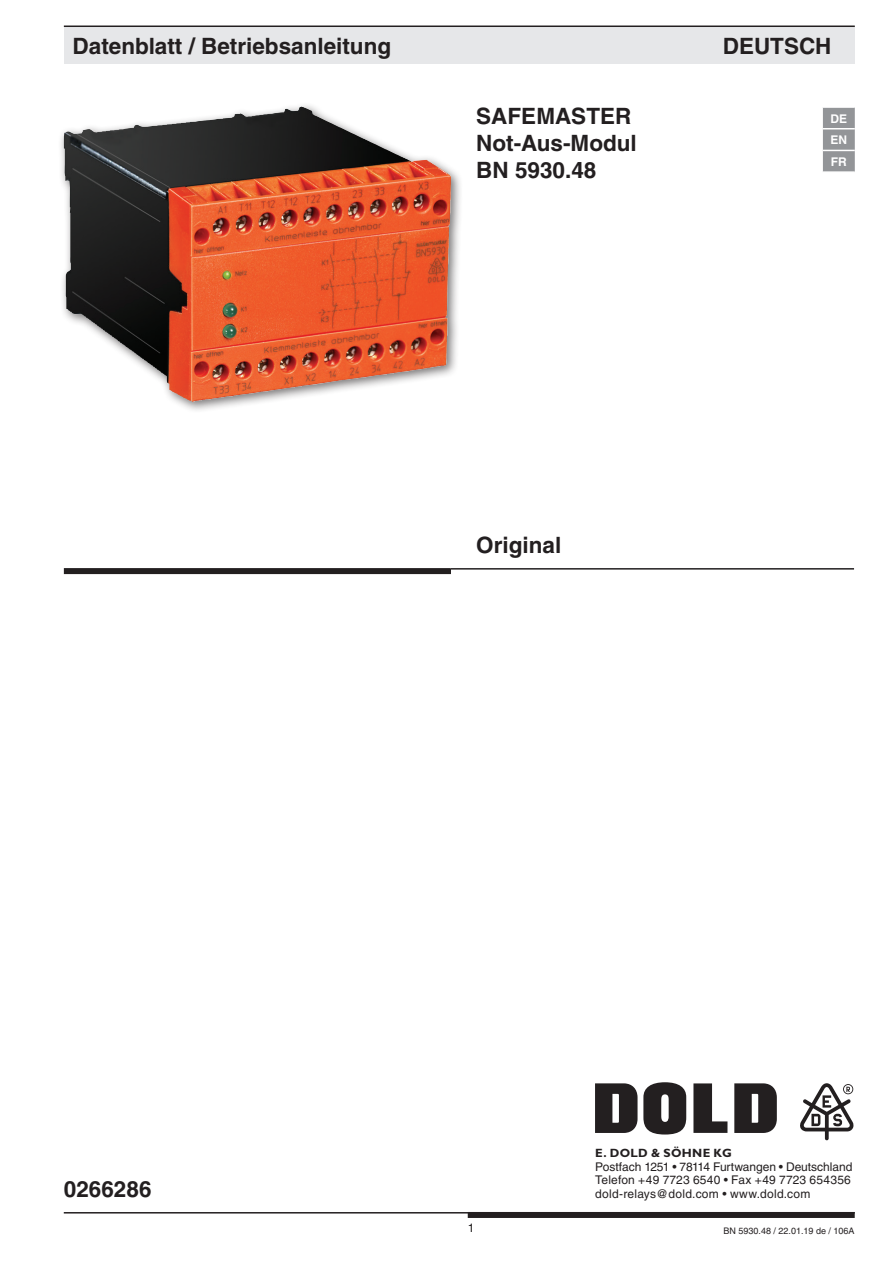
<style>
.page{position:relative;width:893px;height:1263px;background:#fff}
.page>*{position:absolute;margin:0;border:0;box-sizing:border-box;transform-origin:0 0}
.t1{font:700 22.5px/27.2px "Helvetica";color:#231f20}
.t2{font:12px/13.5px "Helvetica";letter-spacing:.005em;color:#231f20}
.t3{font:700 12px "Gill Sans Std";letter-spacing:.025em;color:#231f20}
.t4{font:700 12px/21.8px "Helvetica";color:#fff;text-align:justify}
.t5{font:9px "Helvetica";color:#231f20}
</style>
<div class="page">
<hr style="left:64px;top:1212px;width:791px;height:1px;background:#231f20">
<div style="left:468px;top:1212px;width:387px;height:6px;background:#231f20"></div>
<div style="left:64px;top:26px;width:791px;height:38px;background:#e6e7e9"></div>
<hr style="left:64px;top:26px;width:791px;height:1px;background:#231f20">
<hr style="left:65px;top:569px;width:386px;height:4px;background:#231f20">
<hr style="left:64px;top:573px;width:387px;height:1px;background:#231f20">
<hr style="left:64px;top:568px;width:387px;height:2px;background:#231f20">
<hr style="left:451px;top:568px;width:403px;height:2px;background:#231f20">
<svg style="left:693px;top:1083px;width:34px;height:50px"></svg>
<svg style="left:643px;top:1082px;width:43px;height:52px;background:#4c494a"></svg>
<svg style="left:734px;top:1083px;width:43px;height:50px;background:#423e3f"></svg>
<svg style="left:595px;top:1083px;width:42px;height:50px;background:#3f3b3c"></svg>
<svg style="left:800px;top:1083px;width:53px;height:57px"></svg>
<svg style="left:823px;top:108px;width:32px;height:63px;background:#95979a"></svg>
<hr style="left:823px;top:128px;width:32px;height:1px;background:#fff">
<hr style="left:823px;top:150px;width:32px;height:1px;background:#fff">
<div style="left:58px;top:101px;width:405px;height:313px;background:#231f20;opacity:.6"></div>
<img style="left:64px;top:106px;width:238px;height:247px">
<h1 class="t1" style="left:73px;top:32px;width:320px">Datenblatt / Betriebsanleitung</h1>
<h1 class="t1" style="left:723px;top:32px;width:110px">DEUTSCH</h1>
<h1 class="t1" style="left:64px;top:1175px;width:89px">0266286</h1>
<h1 class="t1" style="left:476px;top:102px;width:162px">SAFEMASTER<br>Not-Aus-Modul<br>BN 5930.48</h1>
<h1 class="t1" style="left:476px;top:531px;width:87px">Original</h1>
<p class="t4" style="left:830px;top:107px;width:18px">DE EN FR</p>
<p class="t3" style="left:595px;top:1146px;width:138px">E. DOLD &amp; SÖHNE KG</p>
<p class="t2" style="left:595px;top:1159px;width:259px">Postfach 1251 • 78114 Furtwangen • Deutschland<br>Telefon +49 7723 6540 • Fax +49 7723 654356 dold-relays@dold.com • www.dold.com</p>
<p class="t2" style="left:468px;top:1221px;width:8px">1</p>
<p class="t5" style="left:723px;top:1225px;width:133px">BN 5930.48 / 22.01.19 de / 106A</p>
</div>
